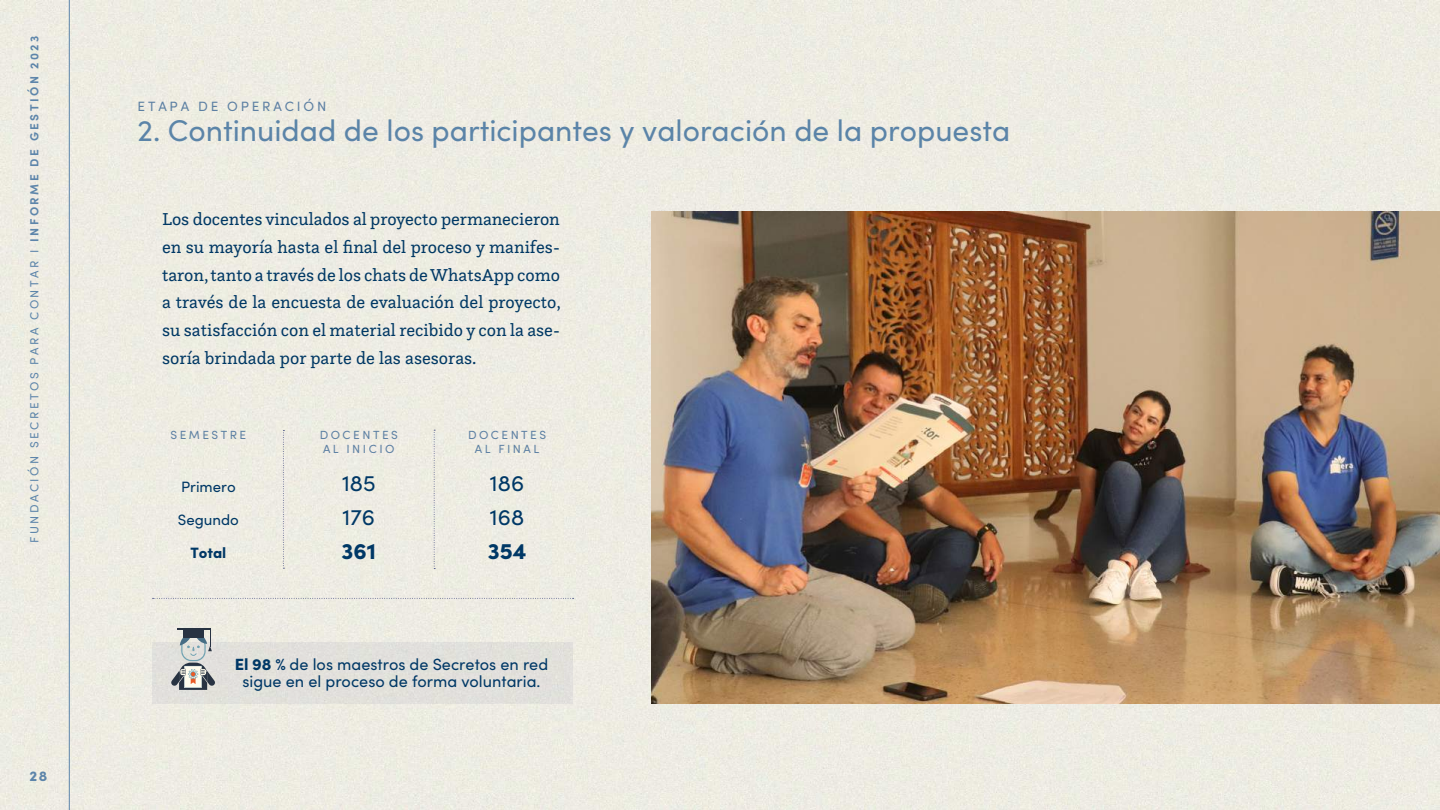
<style>
.page{position:relative;width:1440px;height:810px;background:#eeece3}
.page>*{position:absolute;margin:0;border:0;box-sizing:border-box;transform-origin:0 0}
.t1{font:30px "Sofia Pro";color:#5b84a8}
.t2{font:22.5px/33.8px "Sofia Pro";color:#003866}
.t3{font:900 22.5px "Sofia Pro";color:#003866}
.t4{font:18px/27.8px "Questa Slab";color:#003864;text-align:justify}
.t5{font:16.27px/17.9px "Sofia Pro";color:#003866;text-align:center}
.t6{font:15px "Sofia Pro";color:#003866}
.t7{font:900 15px "Sofia Pro";color:#003866}
.t8{font:900 14.25px "Sofia Pro";color:#5d85aa}
.t9{font:13.5px "Sofia Pro";letter-spacing:.21em;color:#5d80a3}
.t10{font:11.77px "Sofia Pro";letter-spacing:.21em;color:#5d85aa}
.t11{font:11.77px/13.5px "Sofia Pro";letter-spacing:.21em;color:#5d80a3}
.s1{font-weight:700}
.s2{font-weight:900}
</style>
<div class="page">
<hr style="left:69px;top:0;width:1px;height:810px;background:#5b84aa">
<div style="left:153px;top:642px;width:420px;height:62px;background:#e2e0dc"></div>
<svg style="left:283px;top:430px;width:1px;height:139px"></svg>
<svg style="left:434px;top:430px;width:1px;height:139px"></svg>
<hr style="left:177px;top:628px;width:33px;height:1px;background:#283342">
<svg style="left:171px;top:629px;width:44px;height:61px"></svg>
<svg style="left:153px;top:598px;width:421px;height:1px"></svg>
<img style="left:651px;top:212px;width:789px;height:492px">
<p class="t10" style="left:26px;top:543px;width:509px;rotate:-90deg">FUNDACIÓN SECRETOS PARA CONTAR I <span class="s1">INFORME DE GESTIÓN 2023</span></p>
<p class="t8" style="left:30px;top:764px;width:19px">28</p>
<p class="t9" style="left:138px;top:96px;width:190px">ETAPA DE OPERACIÓN</p>
<h1 class="t1" style="left:138px;top:109px;width:874px">2. Continuidad de los participantes y valoración de la propuesta</h1>
<p class="t4" style="left:162px;top:205px;width:400px">Los docentes vinculados al proyecto permanecieron en su mayoría hasta el final del proceso y manifes&shy;taron, tanto a través de los chats de WhatsApp como a través de la encuesta de evaluación del proyecto, su satisfacción con el material recibido y con la ase&shy;soría brindada por parte de las asesoras.</p>
<p class="t11" style="left:171px;top:428px;width:77px">SEMESTRE</p>
<p class="t11" style="left:468px;top:428px;width:80px;text-align:center">DOCENTES<br>AL FINAL</p>
<p class="t6" style="left:181px;top:476px;width:56px">Primero</p>
<p class="t6" style="left:178px;top:509px;width:63px">Segundo</p>
<p class="t7" style="left:190px;top:541px;width:38px">Total</p>
<p class="t11" style="left:320px;top:428px;width:80px">DOCENTES<br>AL INICIO</p>
<p class="t2" style="left:342px;top:465px;width:35px">185<br>176</p>
<p class="t3" style="left:342px;top:533px;width:36px">361</p>
<p class="t2" style="left:490px;top:465px;width:36px">186<br>168</p>
<p class="t3" style="left:488px;top:533px;width:40px">354</p>
<p class="t5" style="left:235px;top:654px;width:315px"><span class="s2">El 98 %</span> de los maestros de Secretos en red sigue en el proceso de forma voluntaria.</p>
</div>
